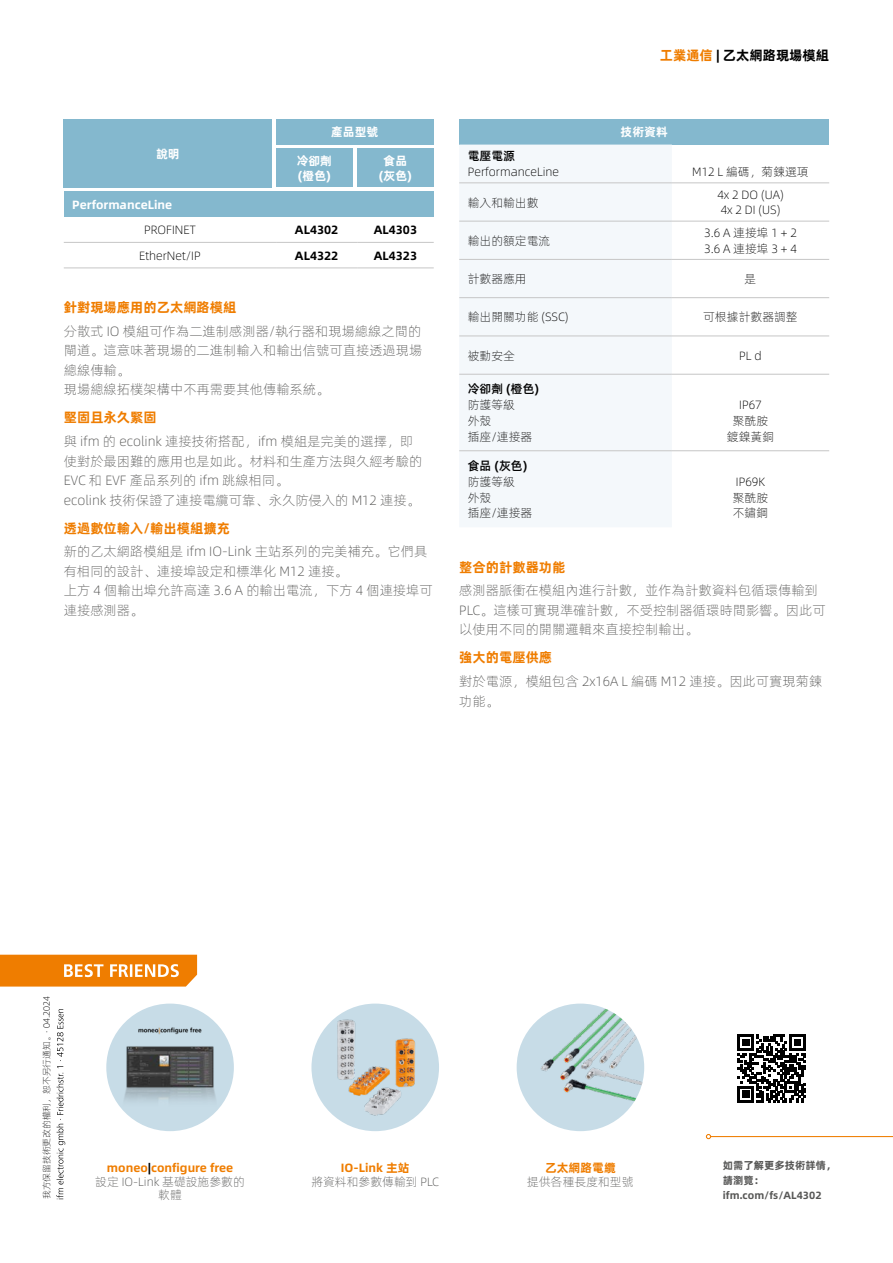
<style>
.page{position:relative;width:893px;height:1263px;background:#fff}
.page>*{position:absolute;margin:0;border:0;box-sizing:border-box;transform-origin:0 0}
.Fließtext{font:13.5px/19.5px "Alibaba Pu Hui Ti L";color:#575756}
.Fließtext_Headline{font:13.5px "Alibaba Pu Hui Ti B";color:#ef7d00}
.Box_Produktgruppe{font:13.5px "Alibaba Pu Hui Ti B";color:#000}
.Tabellentext_zentriert{font:12px/15.8px "Alibaba Pu Hui Ti L";color:#000;text-align:center}
.Tabellentext_TAB{font:12px/15.8px "Alibaba Pu Hui Ti L";color:#000}
.Best_Friends_Fließtext{font:12px/13.5px "Alibaba Pu Hui Ti L";color:#575756;text-align:center}
.Best_Friends_Headline_orange{font:12px "Alibaba Pu Hui Ti B";color:#ef7d00}
.BESTELLNUMMER{font:12px "Alibaba Pu Hui Ti B";color:#000}
.Tabellenkopf{font:12px/15.8px "Alibaba Pu Hui Ti B";color:#fff;text-align:center}
.Tabelle_Subheadline{font:12px "Alibaba Pu Hui Ti B";color:#fff}
.QR_Code_linksbündig{font:10.5px/15px "Alibaba Pu Hui Ti B";color:#575756}
.Datum{font:9px "Alibaba Pu Hui Ti L";letter-spacing:-.01em;color:#000}
.s1{color:#ef7d00}
.s2{font-family:"Alibaba Pu Hui Ti M"}
.s3{color:#000}
</style>
<div class="page">
<svg style="left:0;top:955px;width:197px;height:31px;background:#f08c1e"></svg>
<hr style="left:711px;top:1136px;width:182px;height:1px;background:#ef7d00">
<svg style="left:706px;top:1134px;width:5px;height:5px"></svg>
<svg style="left:738px;top:1034px;width:68px;height:68px"></svg>
<svg style="left:56px;top:1009px;width:9px;height:190px"></svg>
<img style="left:311px;top:1003px;width:128px;height:128px;border-radius:64px">
<img style="left:517px;top:1003px;width:127px;height:128px;border-radius:64px">
<div style="left:106px;top:1003px;width:128px;height:128px;background:#c7dce7;border-radius:50%"></div>
<img style="left:116px;top:1009px;width:108px;height:108px">
<div style="left:459px;top:119px;width:370px;height:26px;background:#84b8ce"></div>
<div style="left:459px;top:145px;width:213px;height:382px;background:#f4f8fb"></div>
<hr style="left:459px;top:183px;width:213px;height:1px;background:#c6c6c6">
<hr style="left:672px;top:183px;width:157px;height:1px;background:#c6c6c6">
<hr style="left:459px;top:221px;width:213px;height:1px;background:#c6c6c6">
<hr style="left:672px;top:221px;width:157px;height:1px;background:#c6c6c6">
<hr style="left:459px;top:259px;width:213px;height:1px;background:#c6c6c6">
<hr style="left:672px;top:259px;width:157px;height:1px;background:#c6c6c6">
<hr style="left:459px;top:297px;width:213px;height:1px;background:#c6c6c6">
<hr style="left:672px;top:297px;width:157px;height:1px;background:#c6c6c6">
<hr style="left:459px;top:336px;width:213px;height:1px;background:#c6c6c6">
<hr style="left:672px;top:336px;width:157px;height:1px;background:#c6c6c6">
<hr style="left:459px;top:374px;width:213px;height:1px;background:#c6c6c6">
<hr style="left:672px;top:374px;width:157px;height:1px;background:#c6c6c6">
<hr style="left:459px;top:450px;width:213px;height:1px;background:#c6c6c6">
<hr style="left:672px;top:450px;width:157px;height:1px;background:#c6c6c6">
<div style="left:64px;top:191px;width:370px;height:26px;background:#84b8ce"></div>
<hr style="left:64px;top:242px;width:212px;height:1px;background:#c6c6c6">
<hr style="left:276px;top:242px;width:81px;height:1px;background:#c6c6c6">
<hr style="left:357px;top:242px;width:77px;height:1px;background:#c6c6c6">
<hr style="left:64px;top:268px;width:212px;height:1px;background:#c6c6c6">
<hr style="left:276px;top:268px;width:81px;height:1px;background:#c6c6c6">
<hr style="left:357px;top:268px;width:77px;height:1px;background:#c6c6c6">
<div style="left:64px;top:119px;width:208px;height:68px;background:#84b8ce"></div>
<div style="left:276px;top:119px;width:157px;height:26px;background:#84b8ce"></div>
<div style="left:357px;top:149px;width:77px;height:38px;background:#84b8ce"></div>
<div style="left:276px;top:149px;width:77px;height:38px;background:#84b8ce"></div>
<p class="Box_Produktgruppe" style="left:660px;top:44px;width:171px"><span class="s1">工業通信</span> | 乙太網路現場模組</p>
<p class="Tabellenkopf" style="left:331px;top:124px;width:49px">產品型號</p>
<p class="Tabellenkopf" style="left:621px;top:124px;width:49px">技術資料</p>
<p class="Tabellenkopf" style="left:156px;top:145px;width:25px">說明</p>
<p class="Tabellenkopf" style="left:297px;top:152px;width:37px;text-align:left">冷卻劑(橙色)</p>
<p class="Tabellenkopf" style="left:379px;top:152px;width:35px">食品<br>(灰色)</p>
<p class="Tabellentext_TAB" style="left:468px;top:147px;width:93px"><span class="s2">電壓電源<br></span>PerformanceLine</p>
<p class="Tabellentext_zentriert" style="left:692px;top:163px;width:118px">M12 L 編碼，菊鍊選項</p>
<p class="Tabelle_Subheadline" style="left:72px;top:195px;width:101px">PerformanceLine</p>
<p class="Tabellentext_zentriert" style="left:144px;top:221px;width:53px">PROFINET</p>
<p class="BESTELLNUMMER" style="left:295px;top:220px;width:45px">AL4302</p>
<p class="BESTELLNUMMER" style="left:374px;top:220px;width:45px">AL4303</p>
<p class="Tabellentext_zentriert" style="left:139px;top:247px;width:63px">EtherNet/IP</p>
<p class="BESTELLNUMMER" style="left:295px;top:246px;width:45px">AL4322</p>
<p class="BESTELLNUMMER" style="left:374px;top:246px;width:45px">AL4323</p>
<p class="Tabellentext_TAB" style="left:468px;top:194px;width:72px">輸入和輸出數</p>
<p class="Tabellentext_TAB" style="left:468px;top:232px;width:84px">輸出的額定電流</p>
<p class="Tabellentext_zentriert" style="left:717px;top:186px;width:68px">4x 2 DO (UA)</p>
<p class="Tabellentext_zentriert" style="left:721px;top:202px;width:61px">4x 2 DI (US)</p>
<p class="Tabellentext_zentriert" style="left:704px;top:224px;width:94px">3.6 A 連接埠 1 + 2</p>
<p class="Tabellentext_zentriert" style="left:704px;top:240px;width:94px">3.6 A 連接埠 3 + 4</p>
<p class="Fließtext_Headline" style="left:64px;top:297px;width:174px">針對現場應用的乙太網路模組</p>
<p class="Fließtext" style="left:64px;top:321px;width:360px">分散式 IO 模組可作為二進制感測器/執行器和現場總線之間的閘道。這意味著現場的二進制輸入和輸出信號可直接透過現場總線傳輸。<br>現場總線拓樸架構中不再需要其他傳輸系統。</p>
<p class="Fließtext_Headline" style="left:64px;top:407px;width:94px">堅固且永久緊固</p>
<p class="Fließtext" style="left:64px;top:431px;width:360px">與 ifm 的 ecolink 連接技術搭配，ifm 模組是完美的選擇，即使對於最困難的應用也是如此。材料和生產方法與久經考驗的<br>EVC 和 EVF 產品系列的 ifm 跳線相同。<br>ecolink 技術保證了連接電纜可靠、永久防侵入的 M12 連接。</p>
<p class="Fließtext_Headline" style="left:64px;top:517px;width:168px">透過數位輸入/輸出模組擴充</p>
<p class="Fließtext" style="left:64px;top:541px;width:371px">新的乙太網路模組是 ifm IO-Link 主站系列的完美補充。它們具有相同的設計、連接埠設定和標準化 M12 連接。<br>上方 4 個輸出埠允許高達 3.6 A 的輸出電流，下方 4 個連接埠可連接感測器。</p>
<p class="Tabellentext_TAB" style="left:468px;top:270px;width:61px">計數器應用</p>
<p class="Tabellentext_zentriert" style="left:745px;top:270px;width:13px">是</p>
<p class="Tabellentext_TAB" style="left:468px;top:309px;width:102px">輸出開關功能 (SSC)</p>
<p class="Tabellentext_zentriert" style="left:703px;top:309px;width:96px">可根據計數器調整</p>
<p class="Tabellentext_TAB" style="left:468px;top:347px;width:49px">被動安全</p>
<p class="Tabellentext_zentriert" style="left:739px;top:347px;width:24px">PL d</p>
<p class="Tabellentext_TAB" style="left:468px;top:381px;width:73px"><span class="s2">冷卻劑 (橙色)</span>防護等級<br>外殼<br>插座/連接器</p>
<p class="Tabellentext_zentriert" style="left:727px;top:396px;width:49px">IP67<br>聚酰胺鍍鎳黃銅</p>
<p class="Tabellentext_TAB" style="left:468px;top:457px;width:66px"><span class="s2">食品 (灰色)</span>防護等級<br>外殼<br>插座/連接器</p>
<p class="Tabellentext_zentriert" style="left:733px;top:473px;width:37px;text-align:left">IP69K聚酰胺不鏽鋼</p>
<p class="Fließtext_Headline" style="left:459px;top:556px;width:108px">整合的計數器功能</p>
<p class="Fließtext" style="left:459px;top:580px;width:368px">感測器脈衝在模組內進行計數，並作為計數資料包循環傳輸到<br>PLC。這樣可實現準確計數，不受控制器循環時間影響。因此可以使用不同的開關邏輯來直接控制輸出。</p>
<p class="Fließtext_Headline" style="left:459px;top:647px;width:94px">強大的電壓供應</p>
<p class="Fließtext" style="left:459px;top:671px;width:365px">對於電源，模組包含 2x16A L 編碼 M12 連接。因此可實現菊鍊功能。</p>
<p class="Datum" style="left:40px;top:1199px;width:204px;rotate:-90deg">我方保留技術更改的權利，恕不另行通知。· 04.2024</p>
<p class="Best_Friends_Headline_orange" style="left:107px;top:1158px;width:128px">moneo<span class="s3">|</span>configure free</p>
<p class="Best_Friends_Fließtext" style="left:95px;top:1174px;width:151px">設定 IO-Link 基礎設施參數的軟體</p>
<p class="Best_Friends_Headline_orange" style="left:341px;top:1158px;width:70px">IO-Link 主站</p>
<p class="Best_Friends_Fließtext" style="left:311px;top:1174px;width:129px">將資料和參數傳輸到 PLC</p>
<p class="Best_Friends_Headline_orange" style="left:545px;top:1158px;width:72px">乙太網路電纜</p>
<p class="Best_Friends_Fließtext" style="left:527px;top:1174px;width:108px">提供各種長度和型號</p>
<p class="QR_Code_linksbündig" style="left:723px;top:1157px;width:115px">如需了解更多技術詳情，請瀏覽：</p>
<p class="QR_Code_linksbündig" style="left:723px;top:1187px;width:100px">ifm.com/fs/AL4302</p>
</div>
